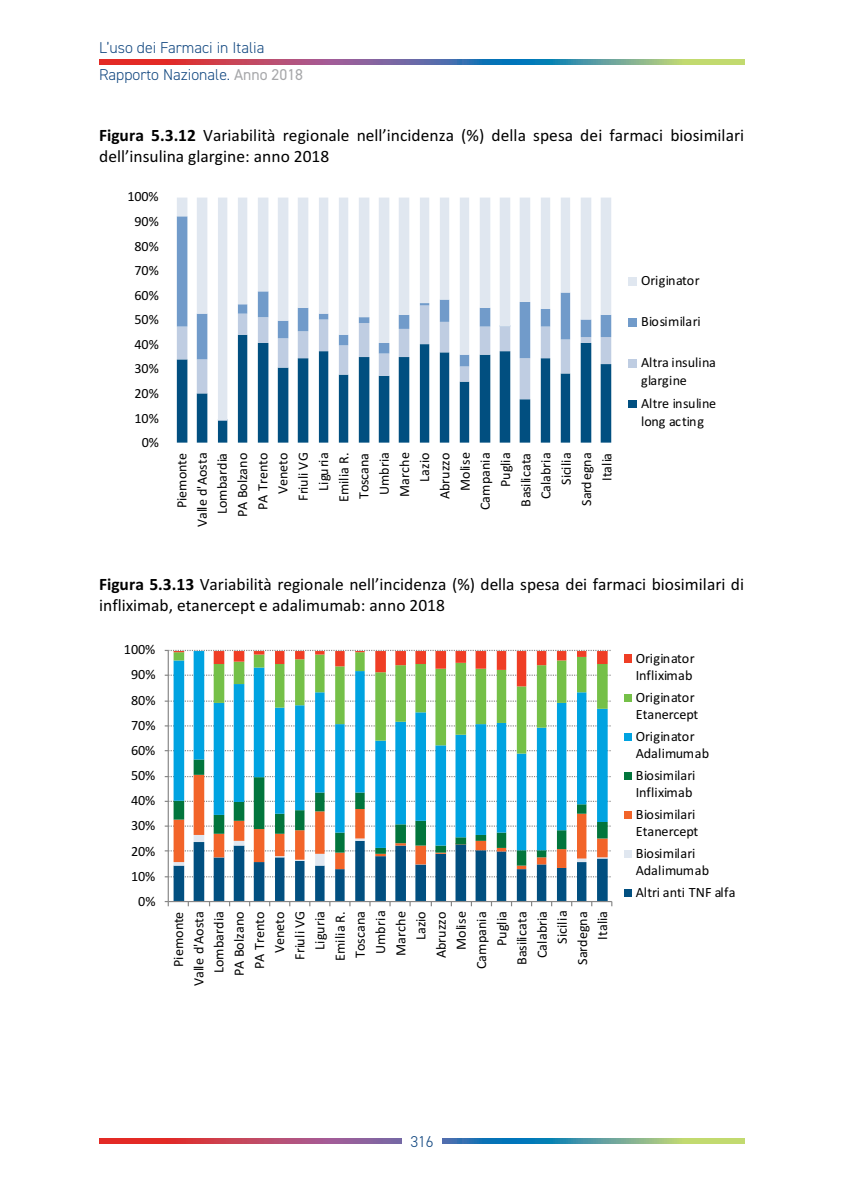
<style>
.page{position:relative;width:844px;height:1191px;background:#fff}
.page>*{position:absolute;margin:0;border:0;box-sizing:border-box;transform-origin:0 0}
.t1{font:17.5px/21.3px "Calibri";color:#000}
.t2{font:300 15.75px/27.3px "DIN2014";color:#114780}
.t3{font:14.17px/20.1px "Calibri";color:#000}
.t4{font:14.17px/20.3px "Calibri";letter-spacing:.02em;color:#000}
.t5{font:14px/20.3px "Calibri";color:#000;text-align:right}
.t6{font:14px/20.3px "Calibri";letter-spacing:.02em;color:#000;text-align:right}
.s1{font-weight:400;color:#a7a8aa}
.s2{font-weight:700}
</style>
<div class="page">
<svg style="left:177px;top:420px;width:434px;height:22px"></svg>
<svg style="left:177px;top:197px;width:434px;height:223px"></svg>
<div style="left:628px;top:277px;width:9px;height:8px;background:#e0e7f0"></div>
<div style="left:628px;top:318px;width:9px;height:8px;background:#719bca"></div>
<div style="left:628px;top:359px;width:9px;height:8px;background:#bfcde2"></div>
<div style="left:628px;top:400px;width:9px;height:7px;background:#014f80"></div>
<svg style="left:173px;top:753px;width:434px;height:82px"></svg>
<svg style="left:173px;top:686px;width:434px;height:67px"></svg>
<hr style="left:168px;top:650px;width:1px;height:251px;background:#868686">
<svg style="left:165px;top:825px;width:446px;height:1px"></svg>
<svg style="left:165px;top:800px;width:446px;height:2px"></svg>
<svg style="left:165px;top:776px;width:446px;height:1px"></svg>
<svg style="left:165px;top:750px;width:446px;height:1px"></svg>
<svg style="left:165px;top:725px;width:446px;height:1px"></svg>
<svg style="left:165px;top:700px;width:446px;height:1px"></svg>
<svg style="left:165px;top:650px;width:446px;height:36px"></svg>
<svg style="left:165px;top:835px;width:447px;height:71px"></svg>
<div style="left:624px;top:654px;width:7px;height:9px;background:#ef3e25"></div>
<div style="left:624px;top:694px;width:7px;height:7px;background:#75c048"></div>
<div style="left:624px;top:733px;width:7px;height:7px;background:#00a3e1"></div>
<div style="left:624px;top:772px;width:7px;height:7px;background:#02753c"></div>
<div style="left:624px;top:811px;width:7px;height:7px;background:#f26429"></div>
<div style="left:624px;top:850px;width:7px;height:7px;background:#e0e7f0"></div>
<div style="left:624px;top:889px;width:7px;height:7px;background:#014f80"></div>
<svg style="left:99px;top:1138px;width:645px;height:5px"></svg>
<div style="left:402px;top:1131px;width:39px;height:20px;background:#fff"></div>
<svg style="left:99px;top:60px;width:645px;height:4px"></svg>
<p class="t2" style="left:99px;top:35px;width:205px">L’uso dei Farmaci in Italia<br>Rapporto Nazionale. <span class="s1">Anno 2018</span></p>
<p class="t1" style="left:99px;top:124px;width:646px"><span class="s2">Figura 5.3.12</span> Variabilità regionale nell’incidenza (%) della spesa dei farmaci biosimilari dell’insulina glargine: anno 2018</p>
<p class="t3" style="left:127px;top:186px;width:33px">100%</p>
<p class="t3" style="left:134px;top:211px;width:26px">90%</p>
<p class="t3" style="left:134px;top:235px;width:26px">80%</p>
<p class="t3" style="left:134px;top:260px;width:26px">70%</p>
<p class="t3" style="left:134px;top:284px;width:26px">60%</p>
<p class="t3" style="left:134px;top:309px;width:26px">50%</p>
<p class="t3" style="left:134px;top:334px;width:26px">40%</p>
<p class="t3" style="left:134px;top:358px;width:26px">30%</p>
<p class="t3" style="left:134px;top:383px;width:26px">20%</p>
<p class="t3" style="left:134px;top:407px;width:26px">10%</p>
<p class="t3" style="left:142px;top:432px;width:19px">0%</p>
<p class="t5" style="left:171px;top:527px;width:76px;rotate:-90deg">Piemonte<br>Valle d'Aosta<br>Lombardia</p>
<p class="t3" style="left:232px;top:517px;width:66px;text-align:right;rotate:-90deg">PA Bolzano<br>PA Trento<br>Veneto<br>Friuli VG<br>Liguria<br>Emilia R.</p>
<p class="t5" style="left:353px;top:499px;width:49px;rotate:-90deg">Toscana<br>Umbria<br>Marche<br>Lazio</p>
<p class="t4" style="left:434px;top:510px;width:59px;text-align:right;rotate:-90deg">Abruzzo<br>Molise<br>Campania<br>Puglia<br>Basilicata</p>
<p class="t6" style="left:535px;top:506px;width:55px;rotate:-90deg">Calabria<br>Sicilia<br>Sardegna<br>Italia</p>
<p class="t3" style="left:641px;top:270px;width:60px">Originator</p>
<p class="t4" style="left:641px;top:311px;width:61px">Biosimilari</p>
<p class="t3" style="left:641px;top:354px;width:76px;line-height:17.2px">Altra insulina glargine</p>
<p class="t3" style="left:641px;top:395px;width:77px;line-height:17.2px">Altre insuline long acting</p>
<p class="t1" style="left:99px;top:572px;width:646px"><span class="s2">Figura 5.3.13</span> Variabilità regionale nell’incidenza (%) della spesa dei farmaci biosimilari di infliximab, etanercept e adalimumab: anno 2018</p>
<p class="t3" style="left:124px;top:639px;width:33px">100%</p>
<p class="t3" style="left:131px;top:664px;width:26px">90%</p>
<p class="t3" style="left:131px;top:689px;width:26px">80%</p>
<p class="t3" style="left:131px;top:714px;width:26px">70%</p>
<p class="t3" style="left:131px;top:740px;width:26px">60%</p>
<p class="t3" style="left:131px;top:765px;width:26px">50%</p>
<p class="t3" style="left:131px;top:790px;width:26px">40%</p>
<p class="t3" style="left:131px;top:815px;width:26px">30%</p>
<p class="t3" style="left:131px;top:840px;width:26px">20%</p>
<p class="t3" style="left:131px;top:865px;width:26px">10%</p>
<p class="t3" style="left:138px;top:890px;width:19px">0%</p>
<p class="t3" style="left:168px;top:986px;width:77px;text-align:right;rotate:-90deg">Piemonte<br>Valle d'Aosta<br>Lombardia<br>PA Bolzano<br>PA Trento<br>Veneto<br>Friuli VG<br>Liguria<br>Emilia R.<br>Toscana<br>Umbria<br>Marche<br>Lazio<br>Abruzzo<br>Molise<br>Campania<br>Puglia<br>Basilicata<br>Calabria<br>Sicilia<br>Sardegna<br>Italia</p>
<p class="t3" style="left:635px;top:649px;width:61px;line-height:17.3px">Originator<br>Infliximab</p>
<p class="t3" style="left:635px;top:688px;width:64px;line-height:17.3px">Originator<br>Etanercept</p>
<p class="t3" style="left:635px;top:727px;width:75px;line-height:17.3px">Originator<br>Adalimumab</p>
<p class="t4" style="left:635px;top:766px;width:61px;line-height:17.3px">Biosimilari<br>Infliximab</p>
<p class="t3" style="left:635px;top:805px;width:64px;line-height:17.3px">Biosimilari<br>Etanercept</p>
<p class="t4" style="left:635px;top:844px;width:75px;line-height:17.3px">Biosimilari<br>Adalimumab</p>
<p class="t3" style="left:635px;top:882px;width:101px">Altri anti TNF alfa</p>
<p class="t2" style="left:410px;top:1129px;width:25px">316</p>
</div>
